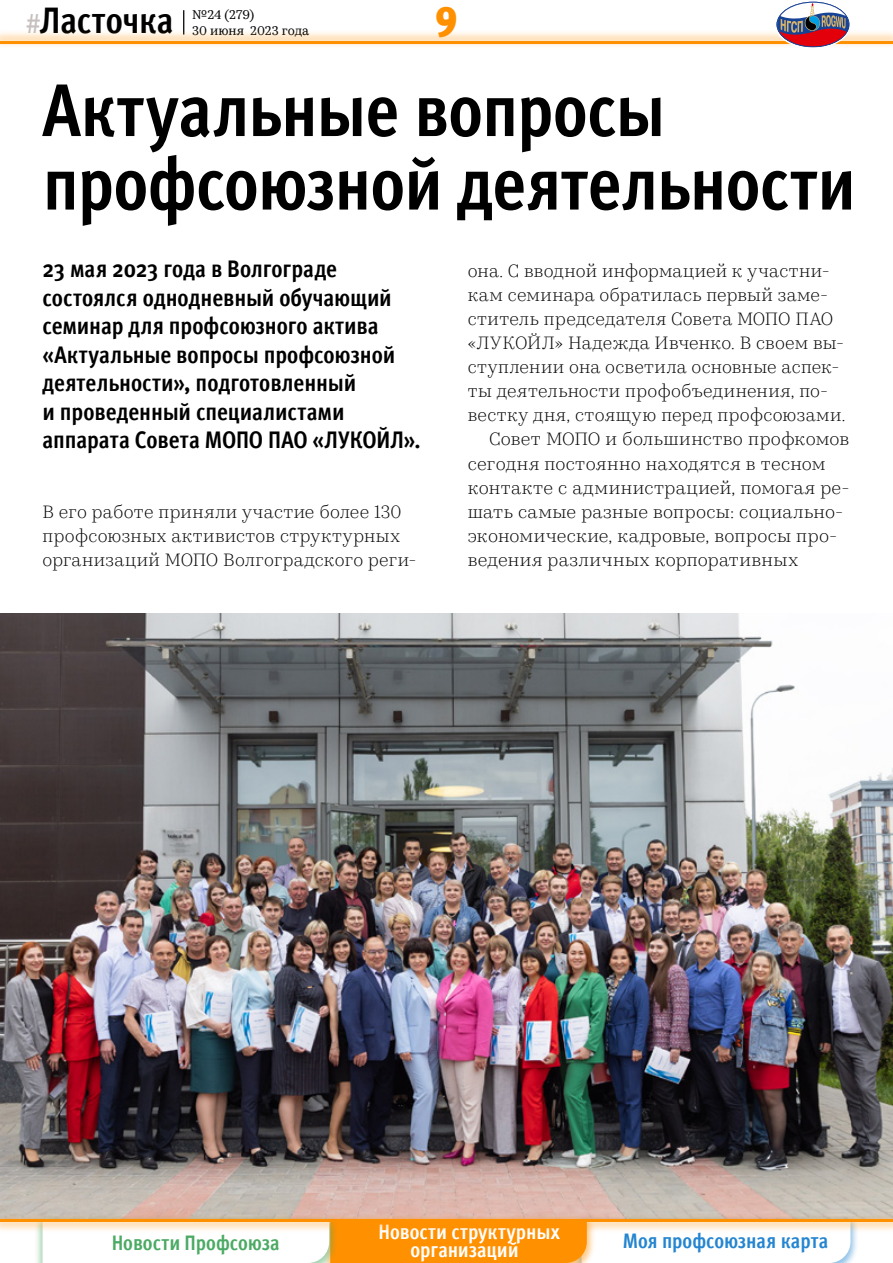
<style>
.page{position:relative;width:893px;height:1263px;background:#fff}
.page>*{position:absolute;margin:0;border:0;box-sizing:border-box;transform-origin:0 0}
.t1{font:700 condensed 74.4px/73.5px "Meta Pro";letter-spacing:-.01em;color:#000}
.t2{font:900 condensed 43.5px "Meta Pro";color:#ff9000}
.t3{font:700 condensed 36.9px "Meta Pro";letter-spacing:-.005em;color:#000}
.t4{font:700 condensed 24px/28.5px "Meta Pro";color:#000}
.t5{font:700 condensed 21px/18px "Meta Pro";color:#fff;text-align:center}
.t6{font:700 condensed 21px "Meta Pro";letter-spacing:-.005em;color:#2585d0}
.t7{font:700 condensed 21px "Meta Pro";color:#4baa64}
.t8{font:300 18px/24px "Kazimir Text";letter-spacing:.015em;color:#000}
.t9{font:12.75px/15px "Kazimir Text";color:#000}
.s1{font-weight:400;font-stretch:normal;font-size:27px;color:#c6c0be}
</style>
<div class="page">
<img style="left:0;top:614px;width:893px;height:600px">
<svg style="left:183px;top:10px;width:1px;height:19px"></svg>
<svg style="left:310px;top:1233px;width:540px;height:30px"></svg>
<div style="left:0;top:29px;width:893px;height:19px;background:#ff9000;opacity:.3"></div>
<hr style="left:0;top:41px;width:893px;height:3px;background:#ff9000">
<div style="left:0;top:1214px;width:893px;height:19px;background:#ff9000;opacity:.3"></div>
<hr style="left:0;top:1219px;width:893px;height:3px;background:#ff9000">
<svg style="left:775px;top:2px;width:75px;height:46px"></svg>
<div style="left:775px;top:0;width:75px;height:48px;border:1px solid #fff;border-radius:50%"></div>
<h3 class="t3" style="left:26px;top:-9px;width:149px"><span class="s1">#</span>Ласточка</h3>
<p class="t9" style="left:192px;top:7px;width:118px">№24 (279)<br>30 июня 2023 года</p>
<h2 class="t2" style="left:436px;top:-14px;width:23px">9</h2>
<h1 class="t1" style="left:43px;top:69px;width:815px">Актуальные вопросы профсоюзной деятельности</h1>
<h3 class="t4" style="left:43px;top:253px;width:380px">23 мая 2023 года в Волгограде состоялся однодневный обучающий семинар для профсоюзного актива «Актуальные вопросы профсоюзной деятельности», подготовленный<br>и проведенный специалистами аппарата Совета МОПО ПАО «ЛУКОЙЛ».</h3>
<p class="t8" style="left:43px;top:498px;width:375px">В его работе приняли участие более 130 профсоюзных активистов структурных организаций МОПО Волгоградского реги-</p>
<p class="t8" style="left:468px;top:258px;width:363px">она. С вводной информацией к участни-</p>
<p class="t8" style="left:468px;top:282px;width:362px">кам семинара обратилась первый заме-</p>
<p class="t8" style="left:468px;top:306px;width:367px">ститель председателя Совета МОПО ПАО</p>
<p class="t8" style="left:468px;top:330px;width:378px">«ЛУКОЙЛ» Надежда Ивченко. В своем вы-</p>
<p class="t8" style="left:468px;top:354px;width:373px">ступлении она осветила основные аспек-</p>
<p class="t8" style="left:468px;top:378px;width:362px">ты деятельности профобъединения, по-</p>
<p class="t8" style="left:468px;top:402px;width:379px">вестку дня, стоящую перед профсоюзами.</p>
<p class="t8" style="left:489px;top:426px;width:362px">Совет МОПО и большинство профкомов</p>
<p class="t8" style="left:468px;top:450px;width:359px">сегодня постоянно находятся в тесном</p>
<p class="t8" style="left:468px;top:474px;width:383px">контакте с администрацией, помогая ре-</p>
<p class="t8" style="left:468px;top:498px;width:377px">шать самые разные вопросы: социально-</p>
<p class="t8" style="left:468px;top:522px;width:371px">экономические, кадровые, вопросы про-</p>
<p class="t8" style="left:468px;top:546px;width:332px">ведения различных корпоративных</p>
<p class="t7" style="left:112px;top:1226px;width:169px">Новости Профсоюза</p>
<p class="t5" style="left:379px;top:1222px;width:183px">Новости структурных организаций</p>
<p class="t6" style="left:623px;top:1225px;width:207px">Моя профсоюзная карта</p>
</div>
